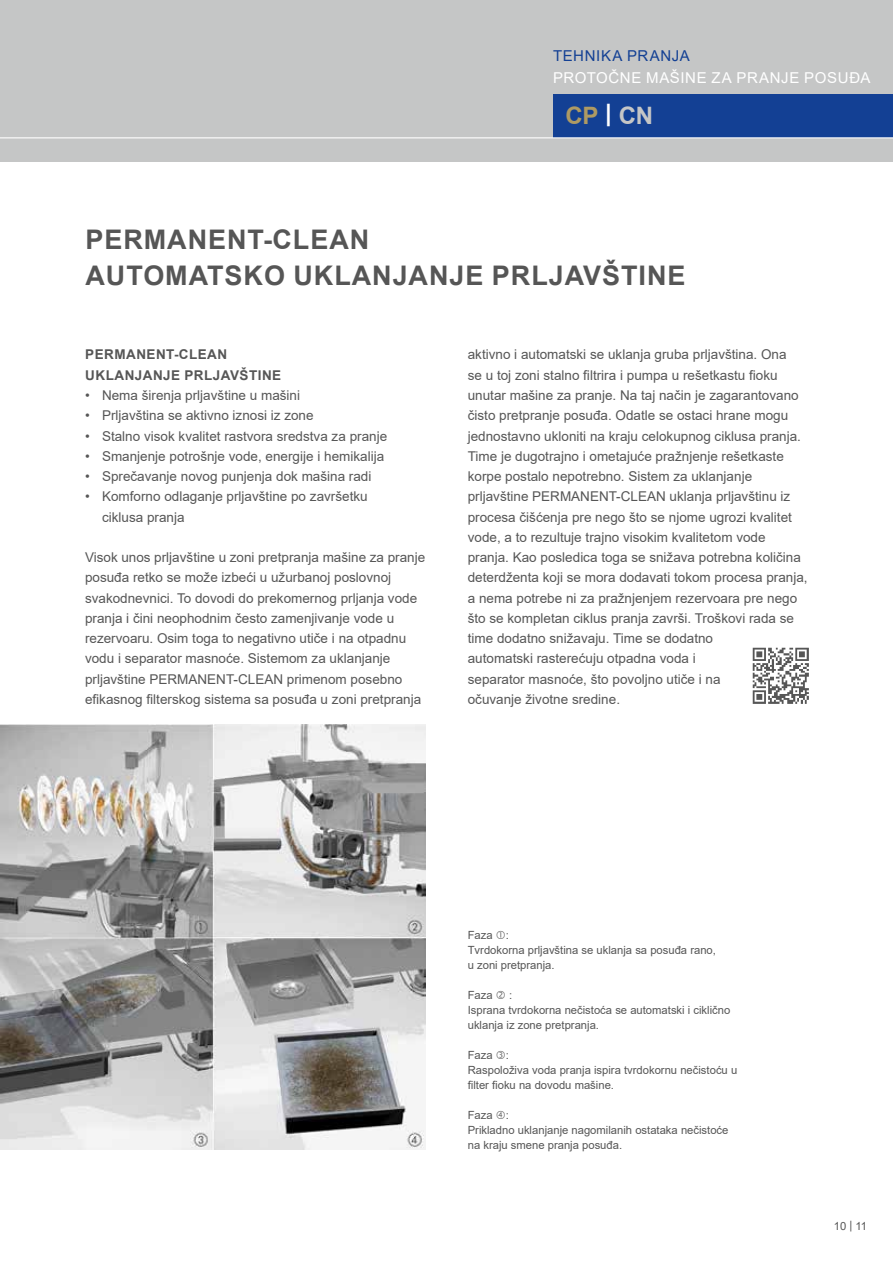
<style>
.page{position:relative;width:893px;height:1263px;background:#fff}
.page>*{position:absolute;margin:0;border:0;box-sizing:border-box;transform-origin:0 0}
.t1{font:700 27px/36px "Arial";letter-spacing:.035em;color:#565656}
.t2{font:700 24px "Arial";color:#ae9a63}
.t3{font:15px "Arial";letter-spacing:.04em;color:#fff}
.t4{font:15px "Arial";letter-spacing:.04em;color:#134094}
.t5{font:13.5px/20.2px "Arial";color:#565656}
.t6{font:700 13.5px/20.2px "Arial";letter-spacing:.035em;color:#565656}
.t7{font:11.25px/15px "Arial";color:#565656}
.s1{color:#fff}
.s2{color:#c5c6c6}
</style>
<div class="page">
<div style="left:0;top:0;width:893px;height:162px;background:#c5c6c6"></div>
<div style="left:553px;top:94px;width:340px;height:43px;background:#134094"></div>
<hr style="left:0;top:137px;width:893px;height:1px;background:#fff">
<img style="left:752px;top:648px;width:57px;height:56px">
<img style="left:1px;top:724px;width:424px;height:425px">
<img style="left:0;top:712px;width:1px;height:551px">
<p class="t4" style="left:553px;top:45px;width:138px">TEHNIKA PRANJA</p>
<p class="t3" style="left:553px;top:67px;width:319px">PROTOČNE MAŠINE ZA PRANJE POSUĐA</p>
<h2 class="t2" style="left:566px;top:99px;width:89px">CP <span class="s1">|</span> <span class="s2">CN</span></h2>
<h1 class="t1" style="left:86px;top:222px;width:601px">PERMANENT-CLEAN<br>AUTOMATSKO UKLANJANJE PRLJAVŠTINE</h1>
<p class="t6" style="left:85px;top:345px;width:197px">PERMANENT-CLEAN<br>UKLANJANJE PRLJAVŠTINE</p>
<p class="t5" style="left:85px;top:385px;width:217px">• Nema širenja prljavštine u mašini</p>
<p class="t5" style="left:85px;top:405px;width:230px">• Prljavština se aktivno iznosi iz zone</p>
<p class="t5" style="left:85px;top:425px;width:304px">• Stalno visok kvalitet rastvora sredstva za pranje</p>
<p class="t5" style="left:85px;top:446px;width:301px">• Smanjenje potrošnje vode, energije i hemikalija</p>
<p class="t5" style="left:85px;top:466px;width:288px">• Sprečavanje novog punjenja dok mašina radi</p>
<p class="t5" style="left:102px;top:486px;width:267px;text-indent:-17px">• Komforno odlaganje prljavštine po završetku ciklusa pranja</p>
<p class="t5" style="left:85px;top:547px;width:342px">Visok unos prljavštine u zoni pretpranja mašine za pranje posuđa retko se može izbeći u užurbanoj poslovnoj svakodnevnici. To dovodi do prekomernog prljanja vode pranja i čini neophodnim često zamenjivanje vode u rezervoaru. Osim toga to negativno utiče i na otpadnu vodu i separator masnoće. Sistemom za uklanjanje prljavštine PERMANENT-CLEAN primenom posebno efikasnog filterskog sistema sa posuđa u zoni pretpranja</p>
<p class="t5" style="left:468px;top:344px;width:341px">aktivno i automatski se uklanja gruba prljavština. Ona<br>se u toj zoni stalno filtrira i pumpa u rešetkastu fioku unutar mašine za pranje. Na taj način je zagarantovano čisto pretpranje posuđa. Odatle se ostaci hrane mogu jednostavno ukloniti na kraju celokupnog ciklusa pranja.<br>Time je dugotrajno i ometajuće pražnjenje rešetkaste korpe postalo nepotrebno. Sistem za uklanjanje prljavštine PERMANENT-CLEAN uklanja prljavštinu iz procesa čišćenja pre nego što se njome ugrozi kvalitet vode, a to rezultuje trajno visokim kvalitetom vode pranja. Kao posledica toga se snižava potrebna količina deterdženta koji se mora dodavati tokom procesa pranja, a nema potrebe ni za pražnjenjem rezervoara pre nego što se kompletan ciklus pranja završi. Troškovi rada se time dodatno snižavaju. Time se dodatno<br>automatski rasterećuju otpadna voda i<br>separator masnoće, što povoljno utiče i na<br>očuvanje životne sredine.</p>
<p class="t7" style="left:468px;top:928px;width:250px">Faza :<br>Tvrdokorna prljavština se uklanja sa posuđa rano, u zoni pretpranja.</p>
<p class="t7" style="left:468px;top:988px;width:27px">Faza</p>
<p class="t7" style="left:468px;top:988px;width:264px;text-indent:41px">:<br>Isprana tvrdokorna nečistoća se automatski i ciklično uklanja iz zone pretpranja.</p>
<p class="t7" style="left:468px;top:1048px;width:271px">Faza :<br>Raspoloživa voda pranja ispira tvrdokornu nečistoću u filter fioku na dovodu mašine.</p>
<p class="t7" style="left:468px;top:1108px;width:262px">Faza :<br>Prikladno uklanjanje nagomilanih ostataka nečistoće na kraju smene pranja posuđa.</p>
<p class="t7" style="left:834px;top:1219px;width:35px">10 | 11</p>
</div>
